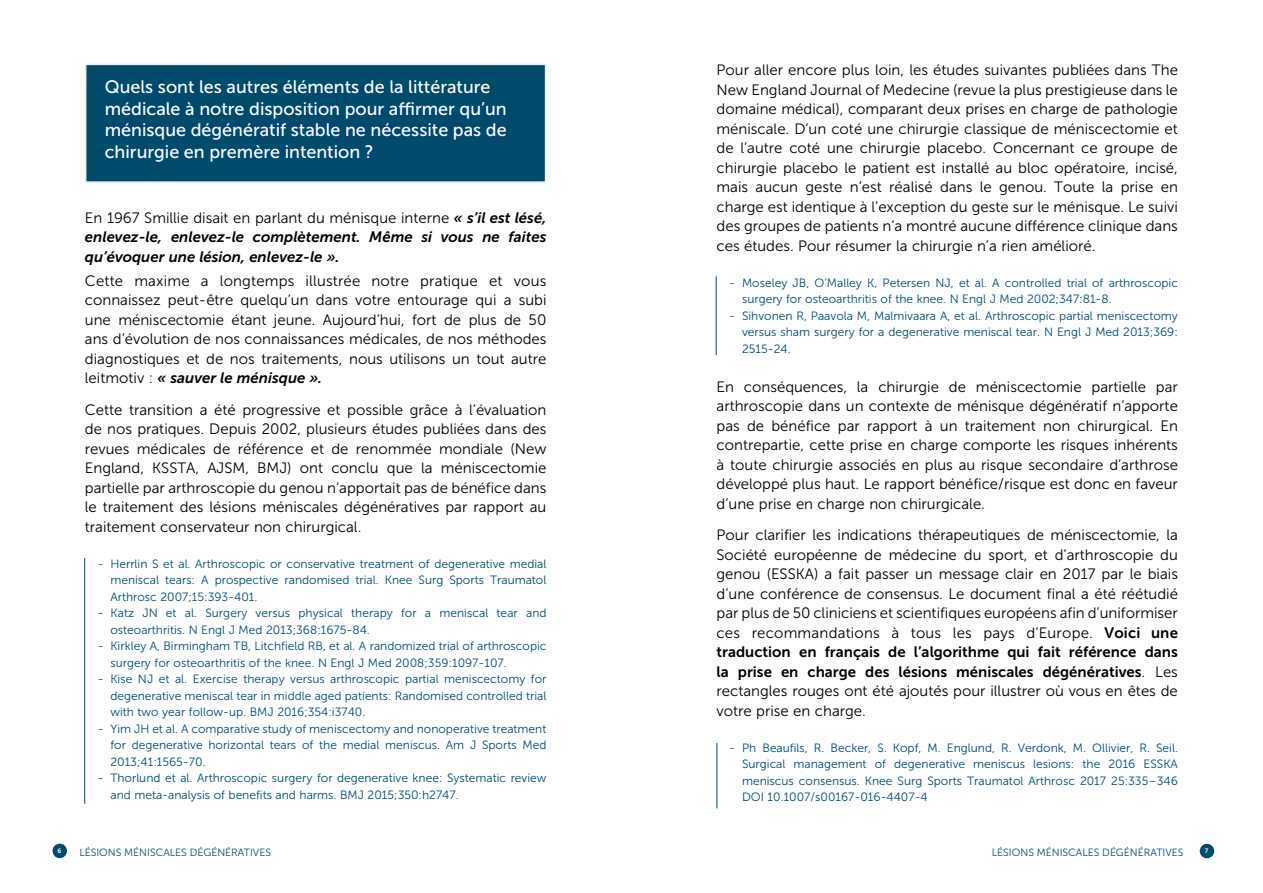
<style>
.page{position:relative;width:1263px;height:893px;background:#fff}
.page>*{position:absolute;margin:0;border:0;box-sizing:border-box;transform-origin:0 0}
.t1{font:18px/21.6px "Museo Sans 500";color:#fff}
.t2{font:15px/19.5px "Museo Sans 300";color:#000;text-align:justify}
.t3{font:italic 15px/19.5px "Museo Sans 700";color:#000}
.t4{font:15px/19.5px "Museo Sans 700";color:#000}
.t5{font:12px/16.5px "Museo Sans 300";color:#004b6c;text-align:justify}
.t6{font:10.5px "Museo Sans 300";color:#004b6c}
.t7{font:6.45px "Museo Sans 700";color:#fff}
.s1{font-family:"Museo Sans 700";font-style:italic}
.s2{font-family:"Museo Sans 300";font-style:normal}
.s3{font-family:"Museo Sans 700"}
.s4{font-family:"Museo Sans 300"}
</style>
<div class="page">
<div style="left:53px;top:844px;width:14px;height:14px;background:#004b6c;border-radius:50%"></div>
<div style="left:1200px;top:844px;width:14px;height:14px;background:#004b6c;border-radius:50%"></div>
<div style="left:85px;top:64px;width:461px;height:119px;background:#004b6c;border:2px solid #eaf1f5"></div>
<hr style="left:84px;top:558px;width:1px;height:246px;background:#004b6c">
<hr style="left:716px;top:276px;width:1px;height:79px;background:#004b6c">
<hr style="left:716px;top:743px;width:1px;height:65px;background:#004b6c">
<p class="t1" style="left:105px;top:76px;width:403px">Quels sont les autres éléments de la littérature médicale à notre disposition pour affirmer qu’un ménisque dégénératif stable ne nécessite pas de chirurgie en premère intention ?</p>
<p class="t2" style="left:85px;top:208px;width:463px">En 1967 Smillie disait en parlant du ménisque interne <span class="s1">« s’il est lésé,</span></p>
<p class="t3" style="left:85px;top:227px;width:463px">enlevez-le, enlevez-le complètement. Même si vous ne faites qu’évoquer une lésion, enlevez-le ».</p>
<p class="t2" style="left:85px;top:271px;width:463px">Cette maxime a longtemps illustrée notre pratique et vous connaissez peut-être quelqu’un dans votre entourage qui a subi une méniscectomie étant jeune. Aujourd’hui, fort de plus de 50 ans d’évolution de nos connaissances médicales, de nos méthodes diagnostiques et de nos traitements, nous utilisons un tout autre</p>
<p class="t3" style="left:85px;top:368px;width:239px"><span class="s2">leitmotiv :</span> « sauver le ménisque ».</p>
<p class="t2" style="left:85px;top:400px;width:463px">Cette transition a été progressive et possible grâce à l’évaluation de nos pratiques. Depuis 2002, plusieurs études publiées dans des revues médicales de référence et de renommée mondiale (New England, KSSTA, AJSM, BMJ) ont conclu que la méniscectomie partielle par arthroscopie du genou n’apportait pas de bénéfice dans le traitement des lésions méniscales dégénératives par rapport au traitement conservateur non chirurgical.</p>
<p class="t5" style="left:110px;top:555px;width:437px;text-indent:-13px">- Herrlin S et al. Arthroscopic or conservative treatment of degenerative medial meniscal tears: A prospective randomised trial. Knee Surg Sports Traumatol Arthrosc 2007;15:393-401.</p>
<p class="t5" style="left:110px;top:605px;width:438px;text-indent:-13px">- Katz JN et al. Surgery versus physical therapy for a meniscal tear and osteoarthritis. N Engl J Med 2013;368:1675-84.</p>
<p class="t5" style="left:110px;top:638px;width:437px;text-indent:-13px">- Kirkley A, Birmingham TB, Litchfield RB, et al. A randomized trial of arthroscopic surgery for osteoarthritis of the knee. N Engl J Med 2008;359:1097-107.</p>
<p class="t5" style="left:110px;top:671px;width:437px;text-indent:-13px">- Kise NJ et al. Exercise therapy versus arthroscopic partial meniscectomy for degenerative meniscal tear in middle aged patients: Randomised controlled trial with two year follow-up. BMJ 2016;354:i3740.</p>
<p class="t5" style="left:110px;top:720px;width:437px;text-indent:-13px">- Yim JH et al. A comparative study of meniscectomy and nonoperative treatment for degenerative horizontal tears of the medial meniscus. Am J Sports Med 2013;41:1565-70.</p>
<p class="t5" style="left:110px;top:770px;width:437px;text-indent:-13px">- Thorlund et al. Arthroscopic surgery for degenerative knee: Systematic review and meta-analysis of benefits and harms. BMJ 2015;350:h2747.</p>
<p class="t2" style="left:716px;top:60px;width:463px">Pour aller encore plus loin, les études suivantes publiées dans The New England Journal of Medecine (revue la plus prestigieuse dans le domaine médical), comparant deux prises en charge de pathologie méniscale. D’un coté une chirurgie classique de méniscectomie et de l’autre coté une chirurgie placebo. Concernant ce groupe de chirurgie placebo le patient est installé au bloc opératoire, incisé, mais aucun geste n’est réalisé dans le genou. Toute la prise en charge est identique à l’exception du geste sur le ménisque. Le suivi des groupes de patients n’a montré aucune différence clinique dans ces études. Pour résumer la chirurgie n’a rien amélioré.</p>
<p class="t5" style="left:742px;top:274px;width:437px;text-indent:-13px">- Moseley JB, O’Malley K, Petersen NJ, et al. A controlled trial of arthroscopic surgery for osteoarthritis of the knee. N Engl J Med 2002;347:81-8.</p>
<p class="t5" style="left:742px;top:307px;width:437px;text-indent:-13px">- Sihvonen R, Paavola M, Malmivaara A, et al. Arthroscopic partial meniscectomy versus sham surgery for a degenerative meniscal tear. N Engl J Med 2013;369:<br>2515-24.</p>
<p class="t2" style="left:716px;top:377px;width:463px">En conséquences, la chirurgie de méniscectomie partielle par arthroscopie dans un contexte de ménisque dégénératif n’apporte pas de bénéfice par rapport à un traitement non chirurgical. En contrepartie, cette prise en charge comporte les risques inhérents à toute chirurgie associés en plus au risque secondaire d’arthrose développé plus haut. Le rapport bénéfice/risque est donc en faveur d’une prise en charge non chirurgicale.</p>
<p class="t2" style="left:716px;top:525px;width:463px">Pour clarifier les indications thérapeutiques de méniscectomie, la Société européenne de médecine du sport, et d’arthroscopie du genou (ESSKA) a fait passer un message clair en 2017 par le biais d’une conférence de consensus. Le document final a été réétudié par plus de 50 cliniciens et scientifiques européens afin d’uniformiser ces recommandations à tous les pays d’Europe. <span class="s3">Voici une</span></p>
<p class="t4" style="left:716px;top:642px;width:463px">traduction en français de l’algorithme qui fait référence dans la prise en charge des lésions méniscales dégénératives<span class="s4">. Les</span></p>
<p class="t2" style="left:716px;top:681px;width:463px">rectangles rouges ont été ajoutés pour illustrer où vous en êtes de votre prise en charge.</p>
<p class="t5" style="left:742px;top:739px;width:437px;text-indent:-13px">- Ph Beaufils, R. Becker, S. Kopf, M. Englund, R. Verdonk, M. Ollivier, R. Seil.<br>Surgical management of degenerative meniscus lesions: the 2016 ESSKA meniscus consensus. Knee Surg Sports Traumatol Arthrosc 2017 25:335–346<br>DOI 10.1007/s00167-016-4407-4</p>
<p class="t7" style="left:57px;top:847px;width:5px">6</p>
<p class="t6" style="left:79px;top:847px;width:193px">LÉSIONS MÉNISCALES DÉGÉNÉRATIVES</p>
<p class="t6" style="left:992px;top:847px;width:193px">LÉSIONS MÉNISCALES DÉGÉNÉRATIVES</p>
<p class="t7" style="left:1205px;top:848px;width:5px">7</p>
</div>
